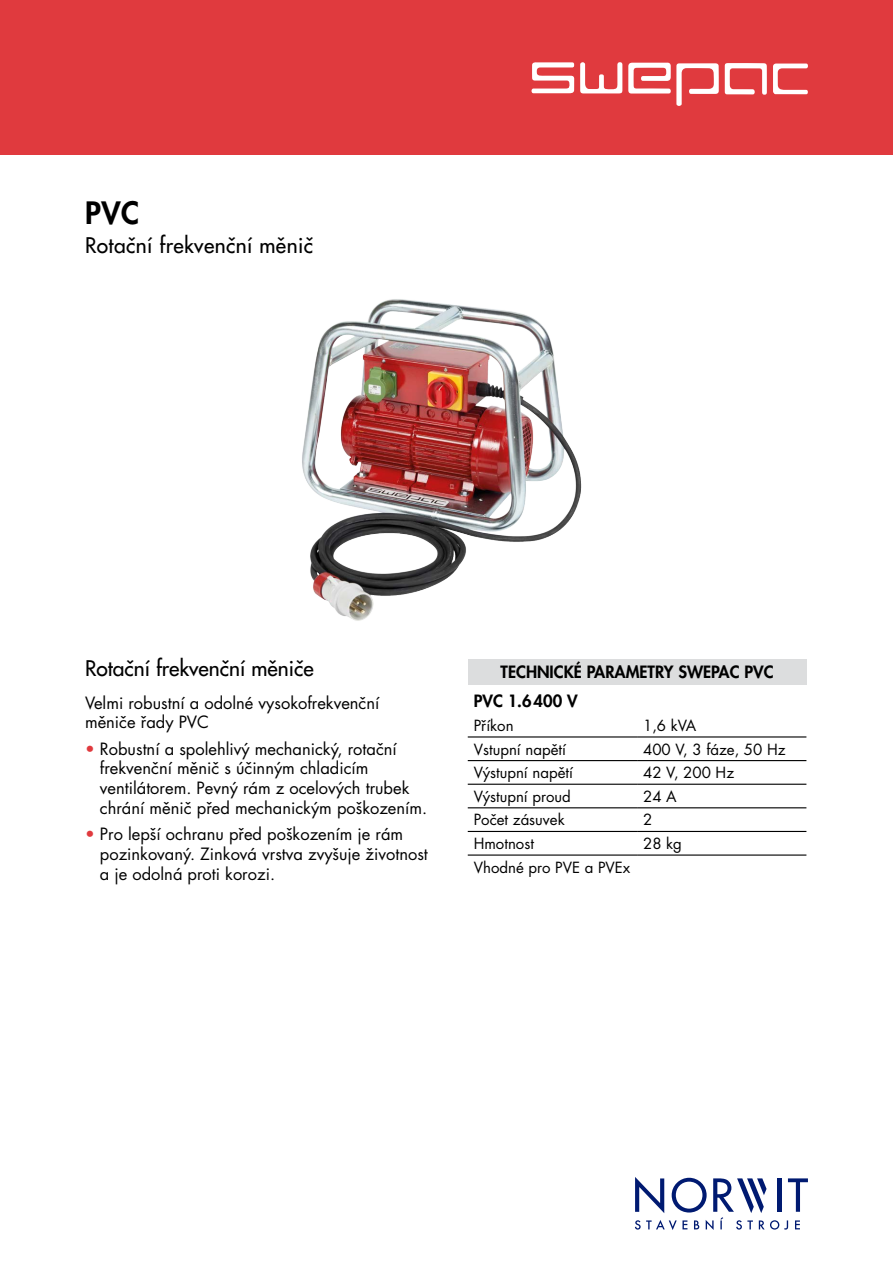
<style>
.page{position:relative;width:893px;height:1263px;background:#fff}
.page>*{position:absolute;margin:0;border:0;box-sizing:border-box;transform-origin:0 0}
.t1{font:800 30px "Futura CE";color:#000}
.t2{font:500 21px "Futura CE";color:#000}
.t3{font:500 21px "Futura CE";letter-spacing:.02em;color:#000}
.t4{font:16.5px/19.8px "Futura CE";color:#000}
.t5{font:800 16.5px/29px "Futura CE";color:#000}
.t6{font:15px "Futura CE";color:#000}
.s1{color:#e03a3e}
</style>
<div class="page">
<div style="left:0;top:0;width:893px;height:155px;background:#e03a3e"></div>
<svg style="left:635px;top:1177px;width:173px;height:53px"></svg>
<div style="left:468px;top:659px;width:338px;height:25px;background:#dcddde"></div>
<hr style="left:468px;top:736px;width:169px;height:1px;background:#000">
<hr style="left:637px;top:736px;width:169px;height:1px;background:#000">
<hr style="left:468px;top:760px;width:169px;height:1px;background:#000">
<hr style="left:637px;top:760px;width:169px;height:1px;background:#000">
<hr style="left:468px;top:784px;width:169px;height:1px;background:#000">
<hr style="left:637px;top:784px;width:169px;height:1px;background:#000">
<hr style="left:468px;top:807px;width:169px;height:1px;background:#000">
<hr style="left:637px;top:807px;width:169px;height:1px;background:#000">
<hr style="left:468px;top:831px;width:169px;height:1px;background:#000">
<hr style="left:637px;top:831px;width:169px;height:1px;background:#000">
<hr style="left:468px;top:854px;width:169px;height:2px;background:#000">
<hr style="left:637px;top:854px;width:169px;height:2px;background:#000">
<img style="left:302px;top:299px;width:280px;height:322px">
<svg style="left:531px;top:62px;width:43px;height:31px"></svg>
<svg style="left:580px;top:62px;width:42px;height:31px"></svg>
<svg style="left:725px;top:63px;width:42px;height:32px"></svg>
<svg style="left:628px;top:63px;width:91px;height:43px"></svg>
<svg style="left:773px;top:64px;width:35px;height:30px"></svg>
<h1 class="t1" style="left:85px;top:191px;width:56px">PVC</h1>
<p class="t3" style="left:85px;top:231px;width:230px">Rotační frekvenční měnič</p>
<p class="t2" style="left:85px;top:653px;width:230px">Rotační frekvenční měniče</p>
<p class="t4" style="left:85px;top:693px;width:296px">Velmi robustní a odolné vysokofrekvenční měniče řady PVC</p>
<p class="t4" style="left:100px;top:739px;width:329px;text-indent:-15px"><span class="s1">•</span> Robustní a spolehlivý mechanický, rotační frekvenční měnič s účinným chladicím ventilátorem. Pevný rám z ocelových trubek chrání měnič před mechanickým poškozením.</p>
<p class="t4" style="left:100px;top:824px;width:329px;text-indent:-15px"><span class="s1">•</span> Pro lepší ochranu před poškozením je rám pozinkovaný. Zinková vrstva zvyšuje životnost a je odolná proti korozi.</p>
<p class="t5" style="left:474px;top:657px;width:301px;text-indent:27px">TECHNICKÉ PARAMETRY SWEPAC PVC<br>PVC 1.6400 V</p>
<p class="t6" style="left:474px;top:716px;width:41px">Příkon</p>
<p class="t6" style="left:643px;top:716px;width:55px">1,6 kVA</p>
<p class="t6" style="left:474px;top:739px;width:94px">Vstupní napětí</p>
<p class="t6" style="left:643px;top:739px;width:144px">400 V, 3 fáze, 50 Hz</p>
<p class="t6" style="left:474px;top:763px;width:101px">Výstupní napětí</p>
<p class="t6" style="left:643px;top:763px;width:93px">42 V, 200 Hz</p>
<p class="t6" style="left:474px;top:787px;width:99px">Výstupní proud</p>
<p class="t6" style="left:643px;top:787px;width:35px">24 A</p>
<p class="t6" style="left:474px;top:810px;width:93px">Počet zásuvek</p>
<p class="t6" style="left:643px;top:810px;width:11px">2</p>
<p class="t6" style="left:474px;top:834px;width:62px">Hmotnost</p>
<p class="t6" style="left:643px;top:834px;width:40px">28 kg</p>
<p class="t6" style="left:474px;top:857px;width:158px">Vhodné pro PVE a PVEx</p>
</div>
